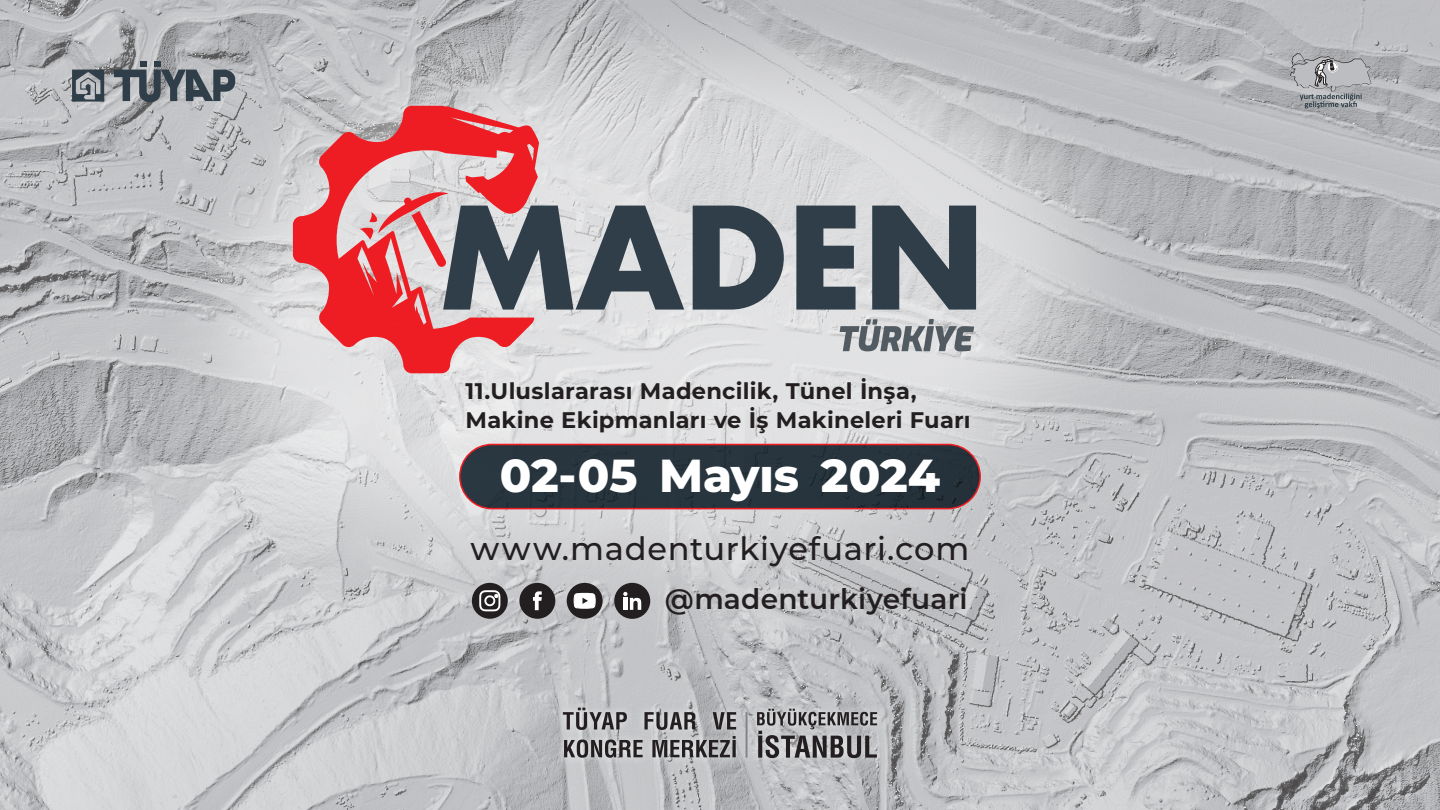
<style>
.page{position:relative;width:1440px;height:810px;background:#fff}
.page>*{position:absolute;margin:0;border:0;box-sizing:border-box;transform-origin:0 0}
.t1{font:800 46.25px "Montserrat";color:#fff}
.t2{font:500 32.12px "Montserrat";letter-spacing:.025em;color:#231f20}
.t3{font:600 28px "Montserrat";letter-spacing:.005em;color:#231f20}
.t4{font:700 22.62px/29px "Montserrat";letter-spacing:.01em;color:#231f20}
</style>
<div class="page">
<img style="left:0;top:0;width:1440px;height:810px">
<img style="left:87px;top:0;width:1138px;height:685px">
<div style="left:460px;top:444px;width:520px;height:65px;background:#27353e;border-radius:32px"></div>
<div style="left:459px;top:444px;width:522px;height:65px;border:2px solid #ee1d23;border-radius:32px"></div>
<div style="left:472px;top:583px;width:36px;height:36px;background:#231f20;border-radius:50%"></div>
<svg style="left:479px;top:590px;width:21px;height:21px"></svg>
<div style="left:519px;top:583px;width:36px;height:36px;background:#231f20;border-radius:50%"></div>
<svg style="left:533px;top:591px;width:9px;height:19px"></svg>
<div style="left:567px;top:583px;width:36px;height:36px;background:#231f20;border-radius:50%"></div>
<svg style="left:573px;top:592px;width:23px;height:17px"></svg>
<div style="left:614px;top:583px;width:36px;height:36px;background:#231f20;border-radius:50%"></div>
<svg style="left:623px;top:592px;width:18px;height:18px"></svg>
<svg style="left:293px;top:106px;width:246px;height:267px;background:#e08a8d"></svg>
<svg style="left:327px;top:192px;width:121px;height:142px;background:#e57377"></svg>
<svg style="left:443px;top:206px;width:533px;height:104px;background:#747c83"></svg>
<svg style="left:840px;top:319px;width:134px;height:32px;background:#999da2"></svg>
<div style="left:555px;top:700px;width:330px;height:66px;background:#fff;opacity:.75"></div>
<hr style="left:746px;top:712px;width:2px;height:46px;background:#808285">
<svg style="left:564px;top:736px;width:172px;height:22px;background:#878587"></svg>
<svg style="left:563px;top:708px;width:173px;height:22px;background:#969597"></svg>
<svg style="left:757px;top:709px;width:120px;height:49px;background:#8b8a8c"></svg>
<svg style="left:1290px;top:53px;width:81px;height:55px;background:#a5a7aa"></svg>
<svg style="left:72px;top:70px;width:32px;height:32px"></svg>
<svg style="left:114px;top:70px;width:123px;height:33px;background:#70787f"></svg>
<div style="left:140px;top:61px;width:7px;height:6px;background:#2f3e48"></div>
<div style="left:154px;top:61px;width:7px;height:6px;background:#2f3e48"></div>
<p class="t4" style="left:466px;top:375px;width:507px">11.Uluslararası Madencilik, Tünel İnşa,<br>Makine Ekipmanları ve İş Makineleri Fuarı</p>
<h1 class="t1" style="left:500px;top:441px;width:442px">02-05 Mayıs 2024</h1>
<h2 class="t2" style="left:471px;top:526px;width:500px">www.madenturkiyefuari.com</h2>
<p class="t3" style="left:665px;top:580px;width:304px">@madenturkiyefuari</p>
</div>
